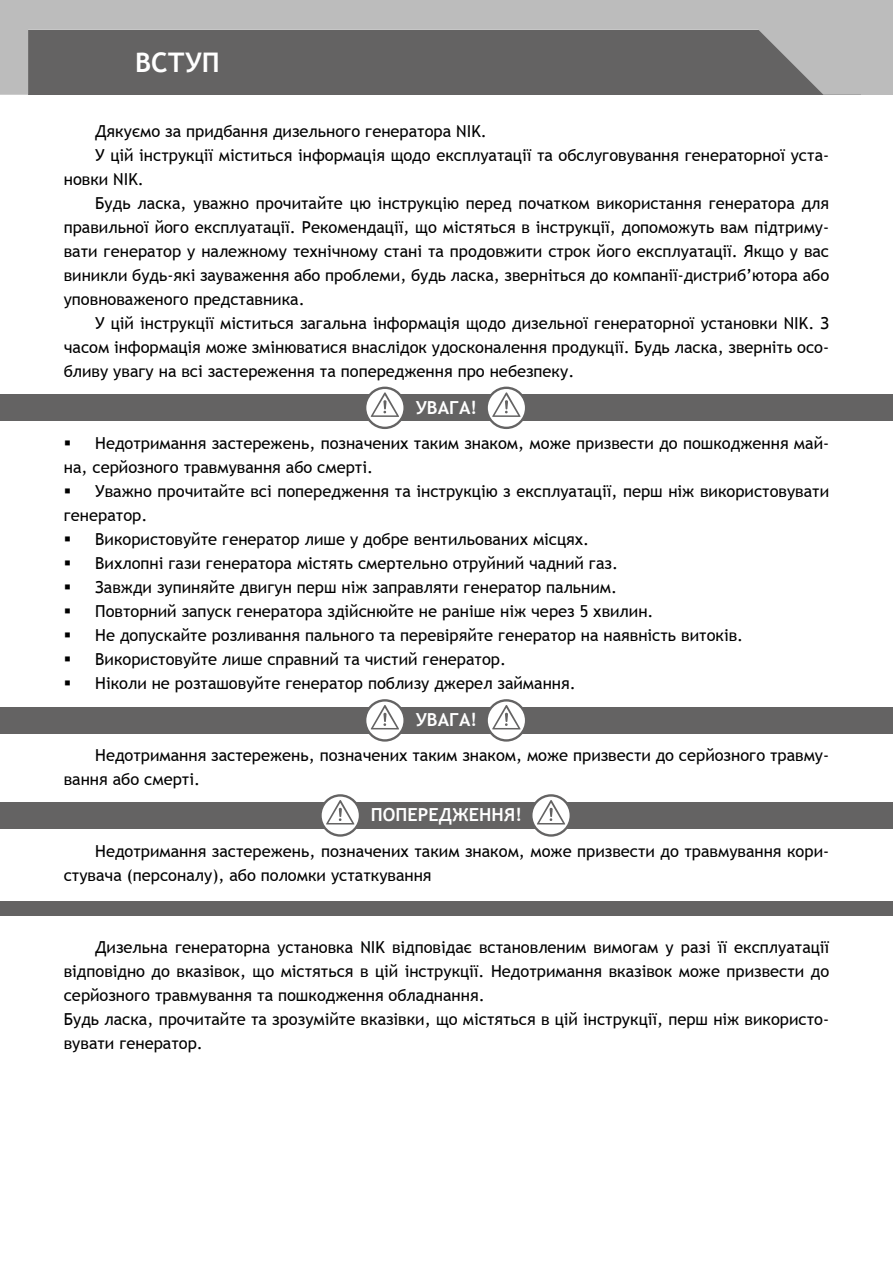
<style>
.page{position:relative;width:893px;height:1263px;background:#fff}
.page>*{position:absolute;margin:0;border:0;box-sizing:border-box;transform-origin:0 0}
.t1{font:700 27px "Trebuchet MS";color:#fff}
.t2{font:700 18px "Trebuchet MS";color:#fff}
.t3{font:16.5px/24px "Trebuchet MS";color:#000}
</style>
<div class="page">
<svg style="left:0;top:0;width:861px;height:95px;fill:#646363"></svg>
<div style="left:861px;top:0;width:32px;height:95px;background:#bcbcbc"></div>
<div style="left:0;top:901px;width:893px;height:15px;background:#646363"></div>
<div style="left:0;top:395px;width:893px;height:26px;background:#646363"></div>
<svg style="left:364px;top:387px;width:42px;height:42px"></svg>
<div style="left:366px;top:389px;width:37px;height:38px;background:#fff;border-radius:50%"></div>
<svg style="left:370px;top:392px;width:30px;height:25px"></svg>
<svg style="left:485px;top:387px;width:42px;height:42px"></svg>
<div style="left:488px;top:389px;width:37px;height:38px;background:#fff;border-radius:50%"></div>
<svg style="left:491px;top:392px;width:30px;height:25px"></svg>
<div style="left:0;top:707px;width:893px;height:26px;background:#646363"></div>
<svg style="left:364px;top:699px;width:42px;height:43px"></svg>
<div style="left:366px;top:701px;width:37px;height:38px;background:#fff;border-radius:50%"></div>
<svg style="left:370px;top:704px;width:30px;height:26px"></svg>
<svg style="left:485px;top:699px;width:42px;height:43px"></svg>
<div style="left:488px;top:701px;width:37px;height:38px;background:#fff;border-radius:50%"></div>
<svg style="left:491px;top:704px;width:30px;height:26px"></svg>
<div style="left:0;top:802px;width:893px;height:27px;background:#646363"></div>
<svg style="left:319px;top:794px;width:42px;height:43px"></svg>
<div style="left:322px;top:797px;width:37px;height:37px;background:#fff;border-radius:50%"></div>
<svg style="left:325px;top:799px;width:30px;height:26px"></svg>
<svg style="left:530px;top:794px;width:42px;height:43px"></svg>
<div style="left:532px;top:797px;width:38px;height:37px;background:#fff;border-radius:50%"></div>
<svg style="left:536px;top:799px;width:30px;height:26px"></svg>
<h1 class="t1" style="left:135px;top:46px;width:86px">ВСТУП</h1>
<p class="t3" style="left:95px;top:119px;width:393px">Дякуємо за придбання дизельного генератора NIK.</p>
<p class="t3" style="left:95px;top:143px;width:735px">У цій інструкції міститься інформація щодо експлуатації та обслуговування генераторної уста-</p>
<p class="t3" style="left:64px;top:167px;width:82px">новки NIK.</p>
<p class="t3" style="left:95px;top:191px;width:735px">Будь ласка, уважно прочитайте цю інструкцію перед початком використання генератора для</p>
<p class="t3" style="left:64px;top:215px;width:767px">правильної його експлуатації. Рекомендації, що містяться в інструкції, допоможуть вам підтриму-</p>
<p class="t3" style="left:64px;top:239px;width:767px">вати генератор у належному технічному стані та продовжити строк його експлуатації. Якщо у вас</p>
<p class="t3" style="left:64px;top:263px;width:767px">виникли будь-які зауваження або проблеми, будь ласка, зверніться до компанії-дистриб’ютора або</p>
<p class="t3" style="left:64px;top:287px;width:242px">уповноваженого представника.</p>
<p class="t3" style="left:95px;top:311px;width:735px">У цій інструкції міститься загальна інформація щодо дизельної генераторної установки NIK. З</p>
<p class="t3" style="left:64px;top:335px;width:767px">часом інформація може змінюватися внаслідок удосконалення продукції. Будь ласка, зверніть осо-</p>
<p class="t3" style="left:64px;top:359px;width:512px">бливу увагу на всі застереження та попередження про небезпеку.</p>
<p class="t2" style="left:416px;top:396px;width:63px">УВАГА!</p>
<p class="t3" style="left:64px;top:431px;width:767px">▪ Недотримання застережень, позначених таким знаком, може призвести до пошкодження май&shy;на, серйозного травмування або смерті.</p>
<p class="t3" style="left:64px;top:479px;width:767px">▪ Уважно прочитайте всі попередження та інструкцію з експлуатації, перш ніж використовувати генератор.</p>
<p class="t3" style="left:64px;top:527px;width:527px">▪ Використовуйте генератор лише у добре вентильованих місцях.</p>
<p class="t3" style="left:64px;top:551px;width:556px">▪ Вихлопні гази генератора містять смертельно отруйний чадний газ.</p>
<p class="t3" style="left:64px;top:575px;width:555px">▪ Завжди зупиняйте двигун перш ніж заправляти генератор пальним.</p>
<p class="t3" style="left:64px;top:599px;width:591px">▪ Повторний запуск генератора здійснюйте не раніше ніж через 5 хвилин.</p>
<p class="t3" style="left:64px;top:623px;width:681px">▪ Не допускайте розливання пального та перевіряйте генератор на наявність витоків.</p>
<p class="t3" style="left:64px;top:647px;width:444px">▪ Використовуйте лише справний та чистий генератор.</p>
<p class="t3" style="left:64px;top:671px;width:514px">▪ Ніколи не розташовуйте генератор поблизу джерел займання.</p>
<p class="t2" style="left:416px;top:709px;width:63px">УВАГА!</p>
<p class="t3" style="left:64px;top:743px;width:767px;text-indent:31px">Недотримання застережень, позначених таким знаком, може призвести до серйозного травму&shy;вання або смерті.</p>
<p class="t2" style="left:371px;top:804px;width:152px">ПОПЕРЕДЖЕННЯ!</p>
<p class="t3" style="left:64px;top:839px;width:767px;text-indent:31px">Недотримання застережень, позначених таким знаком, може призвести до травмування кори&shy;стувача (персоналу), або поломки устаткування</p>
<p class="t3" style="left:64px;top:935px;width:767px;text-indent:31px">Дизельна генераторна установка NIK відповідає встановленим вимогам у разі її експлуатації відповідно до вказівок, що містяться в цій інструкції. Недотримання вказівок може призвести до серйозного травмування та пошкодження обладнання.<br>Будь ласка, прочитайте та зрозумійте вказівки, що містяться в цій інструкції, перш ніж використо&shy;вувати генератор.</p>
</div>
